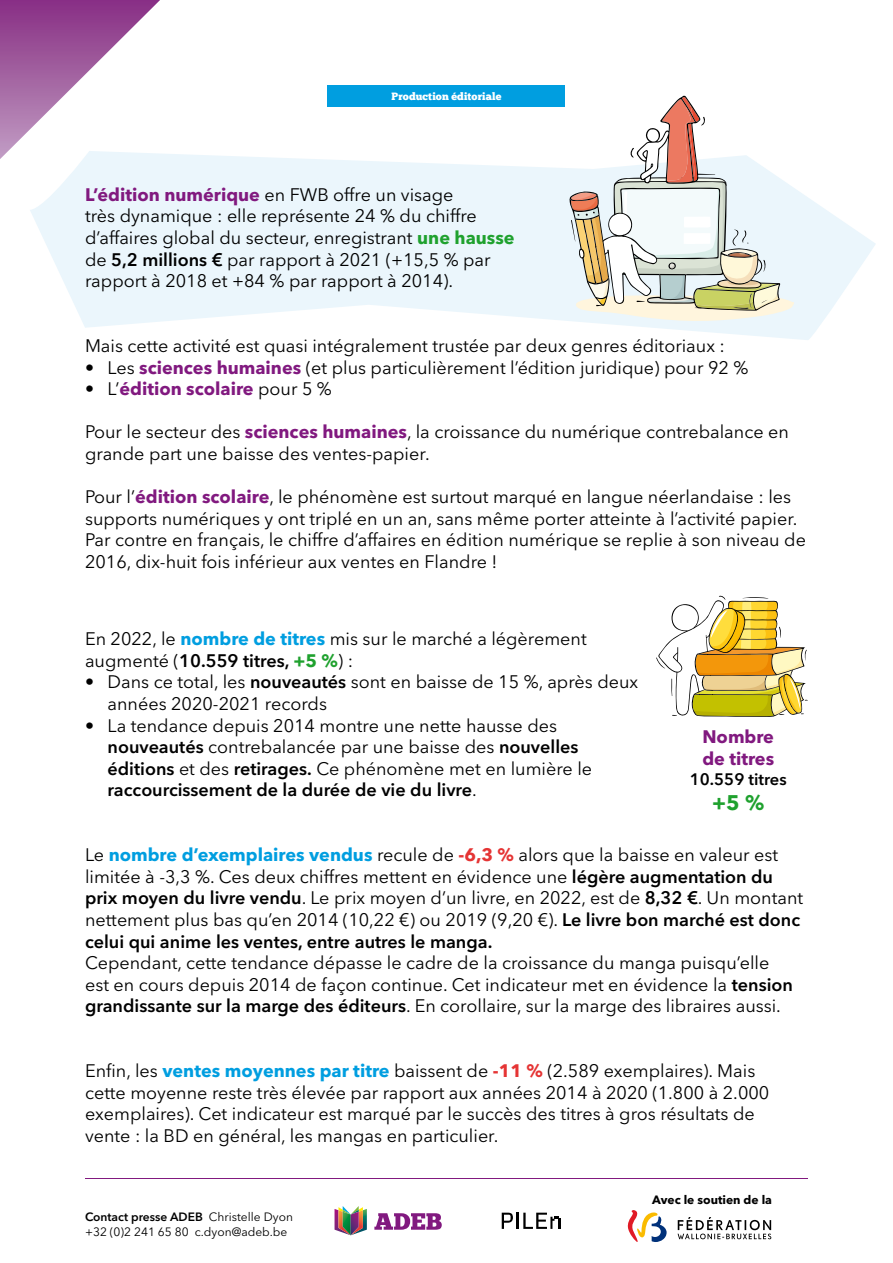
<style>
.page{position:relative;width:893px;height:1263px;background:#fff}
.page>*{position:absolute;margin:0;border:0;box-sizing:border-box;transform-origin:0 0}
.t1{font:700 21px "Avenir Next LT Pro";color:#1fa12e}
.t2{font:18px/21.6px "Avenir Next LT Pro";color:#000}
.t3{font:700 18px/21.6px "Avenir Next LT Pro";color:#81197f}
.t4{font:600 16.5px "Avenir Next LT Pro";color:#000}
.t5{font:12px/15px "Avenir Next LT Pro";color:#000}
.t6{font:700 12px "Avenir Next LT Pro";color:#000}
.t7{font:10.5px "Chunk Five Ex";letter-spacing:.01em;color:#fff}
.s1{font-weight:700;color:#81197f}
.s2{font-weight:700;color:#1fa12e}
.s3{font-weight:600}
.s4{font-weight:400;color:#000}
.s5{font-weight:700;color:#009ee0}
.s6{font-weight:700;color:#e53434}
</style>
<div class="page">
<svg style="left:30px;top:154px;width:846px;height:186px;fill:#ebf6fc"></svg>
<div style="left:327px;top:85px;width:238px;height:21px;background:#009ee0"></div>
<hr style="left:85px;top:1178px;width:723px;height:1px;background:#81197f">
<svg style="left:678px;top:1217px;width:93px;height:22px"></svg>
<svg style="left:627px;top:1210px;width:40px;height:32px"></svg>
<svg style="left:502px;top:1213px;width:11px;height:16px"></svg>
<hr style="left:516px;top:1213px;width:3px;height:16px;background:#000">
<svg style="left:523px;top:1213px;width:38px;height:16px"></svg>
<svg style="left:335px;top:1206px;width:32px;height:29px"></svg>
<svg style="left:374px;top:1213px;width:68px;height:17px"></svg>
<svg style="left:0;top:0;width:160px;height:159px"></svg>
<svg style="left:569px;top:96px;width:225px;height:225px"></svg>
<svg style="left:656px;top:596px;width:152px;height:121px"></svg>
<p class="t7" style="left:392px;top:88px;width:111px">Production éditoriale</p>
<p class="t2" style="left:85px;top:184px;width:431px"><span class="s1">L’édition numérique</span> en FWB offre un visage<br>très dynamique : elle représente 24 % du chiffre d’affaires global du secteur, enregistrant <span class="s2">une hausse </span>de <span class="s3">5,2 millions €</span> par rapport à 2021 (+15,5 % par rapport à 2018 et +84 % par rapport à 2014).</p>
<p class="t2" style="left:85px;top:335px;width:641px">Mais cette activité est quasi intégralement trustée par deux genres éditoriaux :</p>
<p class="t2" style="left:85px;top:356px;width:665px">• Les <span class="s1">sciences humaines</span> (et plus particulièrement l’édition juridique) pour 92 %</p>
<p class="t3" style="left:85px;top:378px;width:248px"><span class="s4">• L’</span>édition scolaire <span class="s4">pour 5 %</span></p>
<p class="t2" style="left:85px;top:421px;width:705px">Pour le secteur des <span class="s1">sciences humaines</span>, la croissance du numérique contrebalance en grande part une baisse des ventes-papier.</p>
<p class="t2" style="left:85px;top:486px;width:722px">Pour l’<span class="s1">édition scolaire</span>, le phénomène est surtout marqué en langue néerlandaise : les supports numériques y ont triplé en un an, sans même porter atteinte à l’activité papier.<br>Par contre en français, le chiffre d’affaires en édition numérique se replie à son niveau de 2016, dix-huit fois inférieur aux ventes en Flandre !</p>
<p class="t2" style="left:85px;top:628px;width:503px">En 2022, le <span class="s5">nombre de titres</span> mis sur le marché a légèrement augmenté (<span class="s3">10.559 titres,</span> <span class="s2">+5 %</span>) :</p>
<p class="t2" style="left:108px;top:671px;width:532px;text-indent:-22px">• Dans ce total, les <span class="s3">nouveautés</span> sont en baisse de 15 %, après deux années 2020-2021 records</p>
<p class="t2" style="left:108px;top:714px;width:486px;text-indent:-22px">• La tendance depuis 2014 montre une nette hausse des <span class="s3">nouveautés</span> contrebalancée par une baisse des <span class="s3">nouvelles éditions</span> et des <span class="s3">retirages.</span> Ce phénomène met en lumière le <span class="s3">raccourcissement de la durée de vie du livre</span>.</p>
<p class="t3" style="left:702px;top:726px;width:73px">Nombre de titres</p>
<p class="t4" style="left:690px;top:769px;width:98px">10.559 titres</p>
<p class="t1" style="left:712px;top:790px;width:53px">+5 %</p>
<p class="t2" style="left:85px;top:844px;width:720px">Le <span class="s5">nombre d’exemplaires vendus</span> recule de <span class="s6">-6,3 %</span> alors que la baisse en valeur est limitée à -3,3 %. Ces deux chiffres mettent en évidence une <span class="s3">légère augmentation du prix moyen du livre vendu</span>. Le prix moyen d’un livre, en 2022, est de <span class="s3">8,32 €</span>. Un montant nettement plus bas qu’en 2014 (10,22 €) ou 2019 (9,20 €). <span class="s3">Le livre bon marché est donc celui qui anime les ventes, entre autres le manga.</span></p>
<p class="t2" style="left:85px;top:952px;width:709px">Cependant, cette tendance dépasse le cadre de la croissance du manga puisqu’elle est en cours depuis 2014 de façon continue. Cet indicateur met en évidence la <span class="s3">tension grandissante sur la marge des éditeurs</span>. En corollaire, sur la marge des libraires aussi.</p>
<p class="t2" style="left:85px;top:1060px;width:686px">Enfin, les <span class="s5">ventes moyennes par titre</span> baissent de <span class="s6">-11 %</span> (2.589 exemplaires). Mais cette moyenne reste très élevée par rapport aux années 2014 à 2020 (1.800 à 2.000 exemplaires). Cet indicateur est marqué par le succès des titres à gros résultats de vente : la BD en général, les mangas en particulier.</p>
<p class="t5" style="left:85px;top:1209px;width:209px"><span class="s3">Contact presse ADEB</span> Christelle Dyon +32 (0)2 241 65 80 c.dyon@adeb.be</p>
<p class="t6" style="left:652px;top:1192px;width:121px">Avec le soutien de la</p>
</div>
